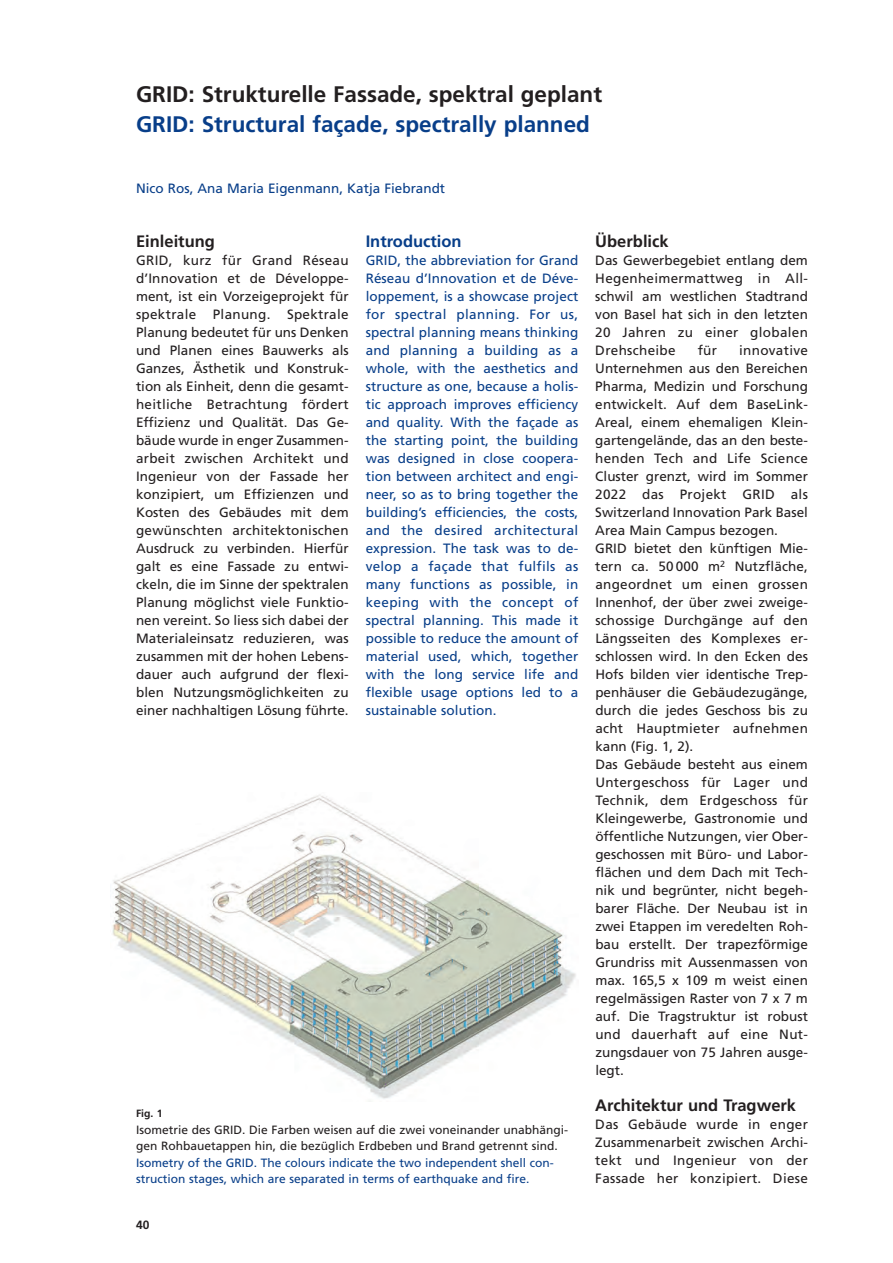
<style>
.page{position:relative;width:893px;height:1263px;background:#fff}
.page>*{position:absolute;margin:0;border:0;box-sizing:border-box;transform-origin:0 0}
.t1{font:700 22.5px "Frutiger";color:#231f20}
.t2{font:700 22.5px "Frutiger";color:#083e89}
.t3{font:700 16.5px "Frutiger";color:#231f20}
.t4{font:700 16.5px "Frutiger";color:#083e89}
.t5{font:13.5px/18px "Frutiger";color:#231f20;text-align:justify}
.t6{font:13.5px/18px "Frutiger";letter-spacing:.005em;color:#083e89;text-align:justify}
.t7{font:12px/16.5px "Frutiger";color:#231f20}
.t8{font:12px/16.5px "Frutiger";color:#083e89}
.t9{font:700 12px "Frutiger";color:#231f20}
.t10{font:700 10.5px "Frutiger";color:#231f20}
</style>
<div class="page">
<img style="left:112px;top:794px;width:464px;height:305px">
<h1 class="t1" style="left:136px;top:85px;width:467px">GRID: Strukturelle Fassade, spektral geplant</h1>
<h1 class="t2" style="left:136px;top:115px;width:455px">GRID: Structural façade, spectrally planned</h1>
<p class="t6" style="left:136px;top:180px;width:311px">Nico Ros, Ana Maria Eigenmann, Katja Fiebrandt</p>
<p class="t3" style="left:136px;top:235px;width:80px">Einleitung</p>
<p class="t5" style="left:136px;top:252px;width:214px">GRID, kurz für Grand Réseau d’Innovation et de Développe - ment, ist ein Vorzeigeprojekt für spektrale Planung. Spektrale Planung bedeutet für uns Denken und Planen eines Bauwerks als Ganzes, Ästhetik und Konstruk - tion als Einheit, denn die gesamt&shy;heitliche Betrachtung fördert Effi zienz und Qualität. Das Ge - bäude wurde in enger Zusammen - arbeit zwischen Architekt und Ingenieur von der Fassade her konzipiert, um Effizienzen und Kosten des Gebäudes mit dem gewünschten architektonischen Ausdruck zu verbinden. Hierfür galt es eine Fassade zu entwi - ckeln, die im Sinne der spektralen Planung möglichst viele Funktio - nen vereint. So liess sich dabei der Materialeinsatz reduzieren, was zusammen mit der hohen Lebens - dauer auch aufgrund der flexi&shy;blen Nutzungsmöglichkeiten zu einer nachhaltigen Lösung führte.</p>
<p class="t4" style="left:366px;top:235px;width:97px">Introduction</p>
<p class="t6" style="left:366px;top:252px;width:214px">GRID, the abbreviation for Grand Réseau d’Innovation et de Déve - loppement, is a showcase project for spectral planning. For us, spectral planning means thinking and planning a building as a whole, with the aesthetics and structure as one, because a holis - tic ap proach improves efficiency and quality. With the façade as the starting point, the building was designed in close coopera - tion between architect and engi&shy;neer, so as to bring together the build ing’s efficiencies, the costs, and the desired architectural expression. The task was to de - vel op a façade that fulfils as many functions as possible, in keeping with the concept of spectral planning. This made it possible to reduce the amount of material used, which, together with the long service life and flex ible usage options led to a sustainable solution.</p>
<p class="t10" style="left:136px;top:1109px;width:28px">Fig. 1</p>
<p class="t7" style="left:136px;top:1122px;width:434px">Isometrie des GRID. Die Farben weisen auf die zwei voneinander unabhängi&shy;gen Rohbauetappen hin, die bezüglich Erdbeben und Brand getrennt sind.</p>
<p class="t8" style="left:136px;top:1155px;width:419px">Isometry of the GRID. The colours indicate the two independent shell con&shy;struction stages, which are separated in terms of earthquake and fire.</p>
<p class="t9" style="left:136px;top:1220px;width:15px">40</p>
<p class="t3" style="left:595px;top:235px;width:75px">Überblick</p>
<p class="t5" style="left:595px;top:252px;width:214px">Das Gewerbegebiet entlang dem Hegenheimermattweg in All - schwil am westlichen Stadtrand von Basel hat sich in den letzten 20 Jahren zu einer globalen Drehscheibe</p>
<p class="t5" style="left:698px;top:342px;width:21px">für</p>
<p class="t5" style="left:595px;top:342px;width:214px;text-align:left;text-indent:144px">innovative<br>Unternehmen aus den Bereichen<br>Pharma, Medizin und Forschung entwickelt. Auf dem BaseLink-<br>Areal, einem ehemaligen Klein - gartengelände, das an den beste&shy;henden Tech and Life Science<br>Cluster grenzt, wird im Sommer<br>2022 das Projekt GRID als<br>Switzerland Innovation Park Basel<br>Area Main Campus bezogen.<br>GRID bietet den künftigen Mie - tern ca. 50 000 m<sup>2</sup> Nutzfläche, angeordnet um einen grossen<br>Innenhof, der über zwei zweige&shy;schossige Durchgänge auf den<br>Längsseiten des Komplexes er - schlossen wird. In den Ecken des<br>Hofs bilden vier identische Trep - penhäuser die Gebäudezugänge, durch die jedes Geschoss bis zu acht Hauptmieter aufnehmen kann (Fig. 1, 2).<br>Das Gebäude besteht aus einem<br>Untergeschoss für Lager und<br>Tech nik, dem Erdgeschoss für<br>Kleingewerbe, Gastronomie und öffentliche Nutzungen, vier Ober - geschossen mit Büro- und Labor - flächen und dem Dach mit Tech - nik und begrünter, nicht begeh&shy;barer Fläche. Der Neubau ist in zwei Etappen im veredelten Roh - bau erstellt. Der trapezförmige<br>Grundriss mit Aussenmassen von max. 165,5 x 109 m weist einen regelmässigen Raster von 7 x 7 m auf. Die Tragstruktur ist robust und dauerhaft auf eine Nut - zungs dauer von 75 Jahren ausge&shy;legt.</p>
<p class="t3" style="left:595px;top:1099px;width:202px">Architektur und Tragwerk</p>
<p class="t5" style="left:595px;top:1116px;width:214px">Das Gebäude wurde in enger Zusammenarbeit zwischen Archi - tekt und Ingenieur von der Fassade her konzipiert. Diese</p>
</div>
